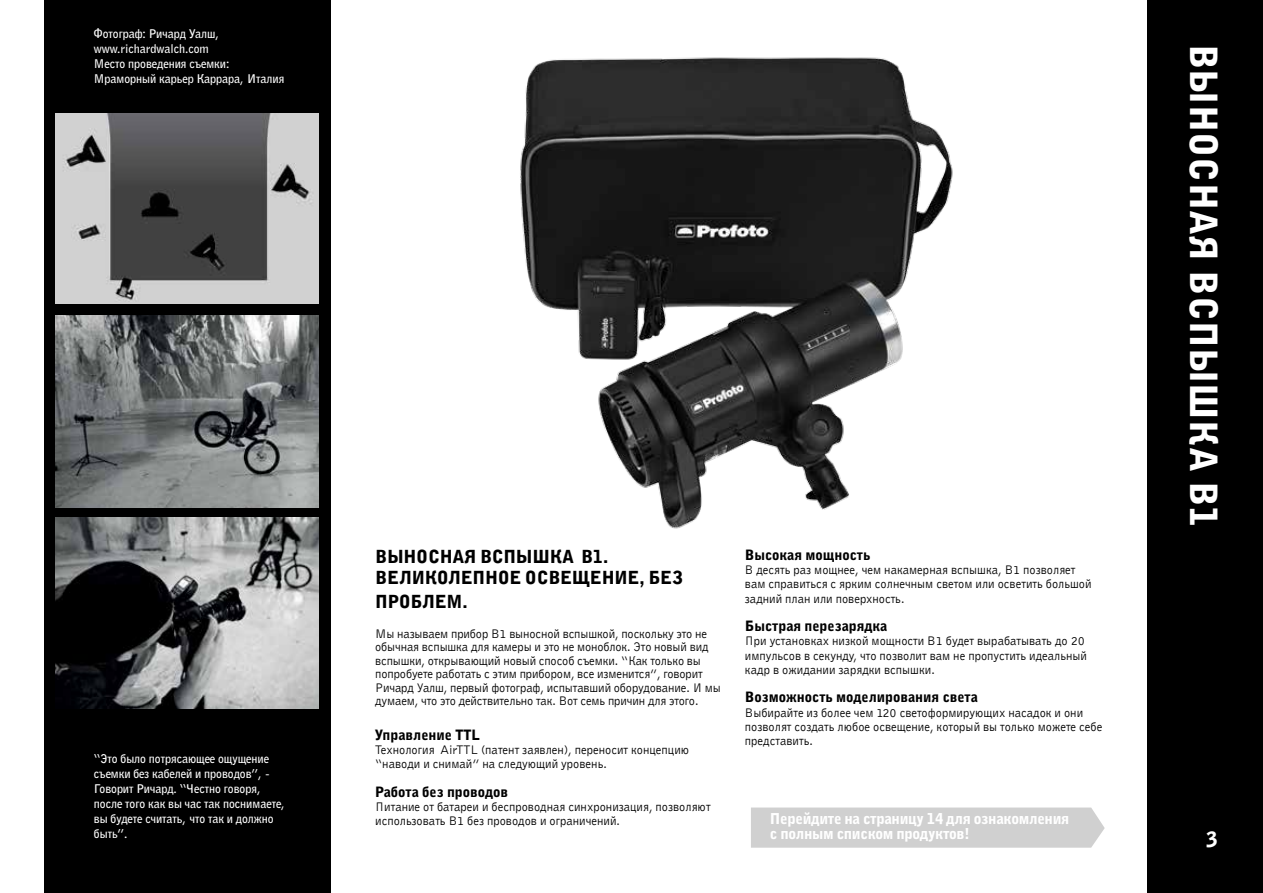
<style>
.page{position:relative;width:1263px;height:893px;background:#fff}
.page>*{position:absolute;margin:0;border:0;box-sizing:border-box;transform-origin:0 0}
.t1{font:900 37.5px "Bell Gothic";letter-spacing:.01em;color:#fff}
.t2{font:900 21px "Bell Gothic Profoto";color:#fff}
.t3{font:900 18px/21px "Bell Gothic";letter-spacing:-.015em;color:#000}
.t4{font:900 15px/15px "Bell Gothic";letter-spacing:-.02em;color:#fff}
.t5{font:900 14.25px "Bell Gothic";color:#000}
.t6{font:12.75px/14.2px "Bell Gothic";color:#000}
.t7{font:700 12px/15px "Bell Gothic";color:#fff}
</style>
<div class="page">
<img style="left:520px;top:57px;width:433px;height:472px">
<div style="left:44px;top:0;width:287px;height:893px;background:#000"></div>
<img style="left:56px;top:113px;width:263px;height:191px">
<img style="left:56px;top:315px;width:263px;height:192px">
<img style="left:56px;top:517px;width:263px;height:191px">
<div style="left:1148px;top:0;width:115px;height:893px;background:#000"></div>
<div style="left:751px;top:807px;width:354px;height:41px;background:#d0d0d0"></div>
<p class="t7" style="left:94px;top:27px;width:192px">Фотограф: Ричард Уалш, www.richardwalch.com<br>Место проведения съемки:<br>Мраморный карьер Каррара, Италия</p>
<p class="t7" style="left:94px;top:752px;width:193px">“Это было потрясающее ощущение съемки без кабелей и проводов”, -<br>Говорит Ричард. “Честно говоря, после того как вы час так поснимаете, вы будете считать, что так и должно быть”.</p>
<h3 class="t3" style="left:375px;top:546px;width:309px">ВЫНОСНАЯ ВСПЫШКА B1.<br>ВЕЛИКОЛЕПНОЕ ОСВЕЩЕНИЕ, БЕЗ</h3>
<h3 class="t3" style="left:375px;top:591px;width:94px">ПРОБЛЕМ.</h3>
<p class="t6" style="left:375px;top:626px;width:347px;line-height:13.5px">Мы называем прибор B1 выносной вспышкой, поскольку это не обычная вспышка для камеры и это не моноблок. Это новый вид вспышки, открывающий новый способ съемки. “Как только вы попробуете работать с этим прибором, все изменится”, говорит Ричард Уалш, первый фотограф, испытавший оборудование. И мы думаем, что это действительно так. Вот семь причин для этого.</p>
<p class="t5" style="left:375px;top:725px;width:106px">Управление TTL</p>
<p class="t6" style="left:375px;top:742px;width:315px">Технология AirTTL (патент заявлен), переносит концепцию “наводи и снимай” на следующий уровень.</p>
<p class="t5" style="left:375px;top:782px;width:134px">Работа без проводов</p>
<p class="t6" style="left:375px;top:799px;width:337px">Питание от батареи и беспроводная синхронизация, позволяют использовать В1 без проводов и ограничений.</p>
<p class="t5" style="left:745px;top:545px;width:127px">Высокая мощность</p>
<p class="t6" style="left:745px;top:562px;width:348px">В десять раз мощнее, чем накамерная вспышка, B1 позволяет вам справиться с ярким солнечным светом или осветить большой задний план или поверхность.</p>
<p class="t5" style="left:745px;top:617px;width:144px">Быстрая перезарядка</p>
<p class="t6" style="left:745px;top:634px;width:344px">При установках низкой мощности B1 будет вырабатывать до 20 импульсов в секунду, что позволит вам не пропустить идеальный кадр в ожидании зарядки вспышки.</p>
<p class="t5" style="left:745px;top:688px;width:234px">Возможность моделирования света</p>
<p class="t6" style="left:745px;top:705px;width:359px">Выбирайте из более чем 120 светоформирующих насадок и они позволят создать любое освещение, который вы только можете себе представить.</p>
<p class="t4" style="left:770px;top:812px;width:301px">Перейдите на страницу 14 для ознакомления с полным списком продуктов!</p>
<h1 class="t1" style="left:1228px;top:44px;width:485px;rotate:90deg">ВЫНОСНАЯ ВСПЫШКА B1</h1>
<h2 class="t2" style="left:1206px;top:826px;width:13px">3</h2>
</div>
